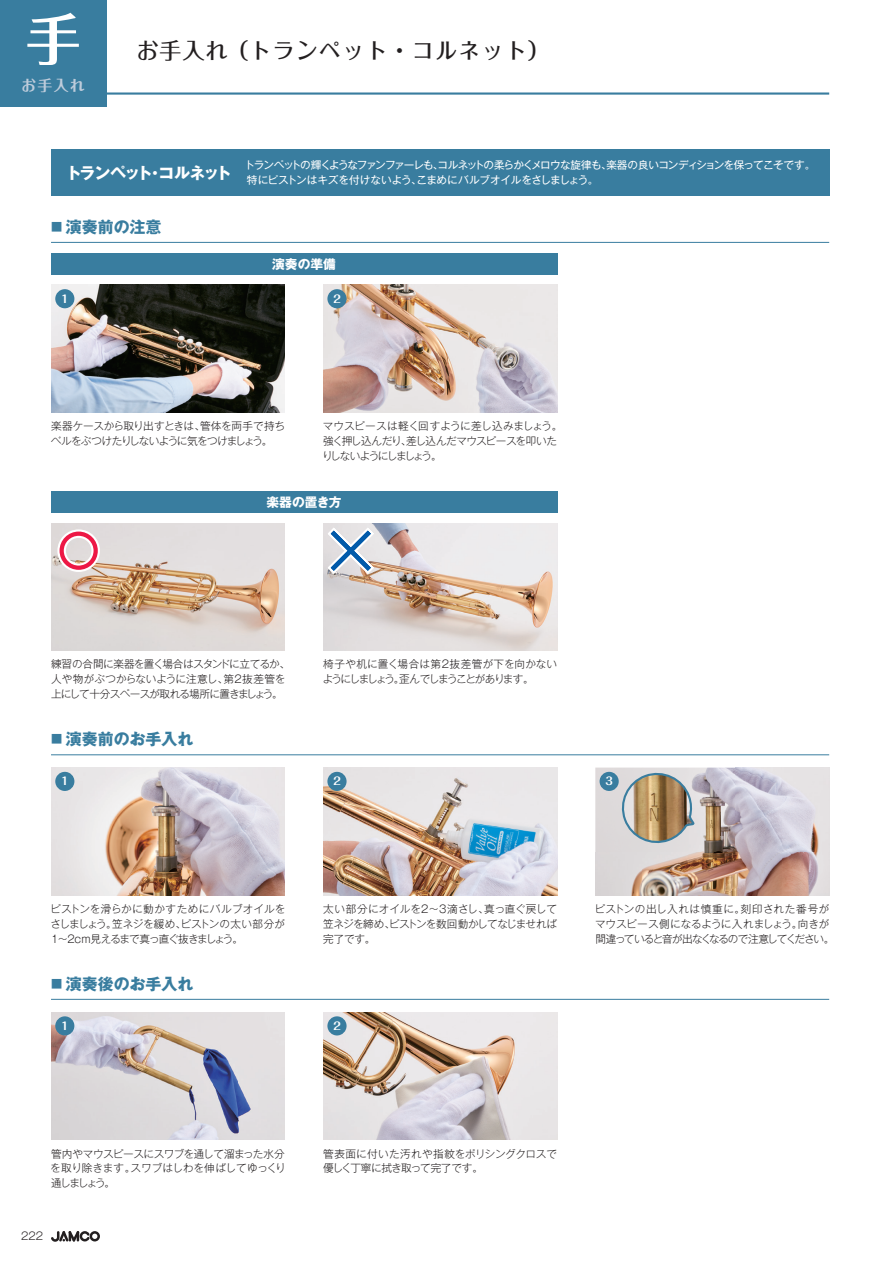
<style>
.page{position:relative;width:893px;height:1263px;background:#fff}
.page>*{position:absolute;margin:0;border:0;box-sizing:border-box;transform-origin:0 0}
.t1{font:700 55.35px "Folk Pro";color:#fff}
.t2{font:500 22.35px "Folk Pro";letter-spacing:.04em;color:#231f20}
.t3{font:700 15.9px "Gothic MB101 Pr 6 N";color:#397d9f}
.t4{font:700 14.85px "Folk Pro";color:#beccdb}
.t5{font:700 12.75px "Gothic MB101 Pr 6 N";color:#fff}
.t6{font:300 10.65px/14.9px "Gothic MB101 Pr 6 N";letter-spacing:-.04em;color:#231f20}
.t7{font:10.65px/14.9px "Gothic MB101 Pr 6 N";letter-spacing:-.065em;color:#fff}
.t8{font:300 10.65px/14.9px "Gothic MB101 Pr 6 N";letter-spacing:-.02em;color:#231f20}
.t9{font:700 10.65px "Folk Pro";color:#fff}
.s1{font-size:11.1px}
</style>
<div class="page">
<img style="left:51px;top:767px;width:234px;height:128px">
<div style="left:51px;top:149px;width:778px;height:47px;background:#397d9f"></div>
<hr style="left:51px;top:242px;width:778px;height:1px;background:#397d9f">
<img style="left:51px;top:285px;width:234px;height:127px">
<div style="left:55px;top:289px;width:19px;height:19px;background:#397d9f;border-radius:50%"></div>
<img style="left:323px;top:285px;width:234px;height:127px">
<div style="left:327px;top:289px;width:20px;height:19px;background:#397d9f;border-radius:50%"></div>
<img style="left:323px;top:767px;width:234px;height:128px">
<div style="left:55px;top:772px;width:19px;height:19px;background:#397d9f;border-radius:50%"></div>
<img style="left:595px;top:767px;width:47px;height:128px">
<img style="left:689px;top:767px;width:140px;height:85px">
<img style="left:642px;top:852px;width:187px;height:43px">
<div style="left:327px;top:772px;width:20px;height:19px;background:#397d9f;border-radius:50%"></div>
<div style="left:600px;top:772px;width:19px;height:19px;background:#397d9f;border-radius:50%"></div>
<hr style="left:51px;top:754px;width:778px;height:1px;background:#397d9f">
<img style="left:51px;top:1012px;width:234px;height:128px">
<div style="left:55px;top:1016px;width:19px;height:19px;background:#397d9f;border-radius:50%"></div>
<img style="left:323px;top:1012px;width:234px;height:128px">
<div style="left:327px;top:1016px;width:20px;height:19px;background:#397d9f;border-radius:50%"></div>
<hr style="left:51px;top:999px;width:778px;height:1px;background:#397d9f">
<div style="left:51px;top:253px;width:506px;height:21px;background:#397d9f"></div>
<div style="left:51px;top:491px;width:506px;height:21px;background:#397d9f"></div>
<img style="left:323px;top:523px;width:234px;height:128px">
<img style="left:51px;top:523px;width:234px;height:128px">
<div style="left:57px;top:529px;width:43px;height:43px;border:9px solid #fff;border-radius:50%"></div>
<div style="left:60px;top:531px;width:38px;height:39px;border:4px solid #ed1845;border-radius:50%"></div>
<svg style="left:323px;top:523px;width:57px;height:57px;background:#c0c8d2"></svg>
<svg style="left:616px;top:767px;width:78px;height:82px;background:#b8ab99"></svg>
<hr style="left:106px;top:92px;width:723px;height:3px;background:#397d9f">
<div style="left:0;top:0;width:106px;height:106px;background:#397d9f"></div>
<svg style="left:51px;top:1231px;width:49px;height:11px"></svg>
<h1 class="t1" style="left:26px;top:-8px;width:57px">手</h1>
<h3 class="t4" style="left:21px;top:72px;width:65px">お手入れ</h3>
<h2 class="t2" style="left:136px;top:31px;width:416px">お手入れ（トランペット・コルネット）</h2>
<p class="t7" style="left:66px;top:157px;width:751px;text-indent:179px">トランペットの輝くようなファンファーレも、コルネットの柔らかくメロウな旋律も、楽器の良いコンディションを保ってこそです。<sup>トランペット・コルネット</sup> 特にピストンはキズを付けないよう、こまめにバルブオイルをさしましょう。</p>
<h3 class="t3" style="left:51px;top:214px;width:112px"><span class="s1">■</span> 演奏前の注意</h3>
<p class="t9" style="left:61px;top:290px;width:9px">1</p>
<p class="t5" style="left:272px;top:253px;width:65px">演奏の準備</p>
<p class="t9" style="left:333px;top:290px;width:9px">2</p>
<p class="t6" style="left:51px;top:418px;width:236px">楽器ケースから取り出すときは、管体を両手で持ちベルをぶつけたりしないように気をつけましょう。</p>
<p class="t6" style="left:322px;top:418px;width:242px">マウスピースは軽く回すように差し込みましょう。強く押し込んだり、差し込んだマウスピースを叩いたりしないようにしましょう。</p>
<p class="t5" style="left:266px;top:491px;width:77px">楽器の置き方</p>
<p class="t6" style="left:51px;top:656px;width:241px">練習の合間に楽器を置く場合はスタンドに立てるか、人や物がぶつからないように注意し、第2抜差管を上にして十分スペースが取れる場所に置きましょう。</p>
<h3 class="t3" style="left:51px;top:726px;width:144px"><span class="s1">■</span> 演奏前のお手入れ</h3>
<p class="t9" style="left:61px;top:772px;width:9px">1</p>
<p class="t6" style="left:322px;top:656px;width:236px">椅子や机に置く場合は第2抜差管が下を向かないようにしましょう。歪んでしまうことがあります。</p>
<p class="t9" style="left:333px;top:772px;width:9px">2</p>
<p class="t9" style="left:605px;top:772px;width:9px">3</p>
<p class="t6" style="left:50px;top:901px;width:237px;text-align:justify">ピストンを滑らかに動かすためにバルブオイルをさしましょう。笠ネジを緩め、ピストンの太い部分が1～2cm見えるまで真っ直ぐ抜きましょう。</p>
<p class="t6" style="left:323px;top:901px;width:235px;text-align:justify">太い部分にオイルを2～3滴さし、真っ直ぐ戻して笠ネジを締め、ピストンを数回動かしてなじませれば完了です。</p>
<h3 class="t3" style="left:51px;top:971px;width:144px"><span class="s1">■</span> 演奏後のお手入れ</h3>
<p class="t9" style="left:61px;top:1017px;width:9px">1</p>
<p class="t9" style="left:333px;top:1017px;width:9px">2</p>
<p class="t6" style="left:594px;top:901px;width:241px">ピストンの出し入れは慎重に。刻印された番号がマウスピース側になるように入れましょう。向きが間違っていると音が出なくなるので注意してください。</p>
<p class="t6" style="left:50px;top:1145px;width:237px;text-align:justify">管内やマウスピースにスワブを通して溜まった水分を取り除きます。スワブはしわを伸ばしてゆっくり通しましょう。</p>
<p class="t8" style="left:323px;top:1145px;width:236px">管表面に付いた汚れや指紋をポリシングクロスで優しく丁寧に拭き取って完了です。</p>
<p class="t6" style="left:21px;top:1228px;width:23px">222</p>
</div>
